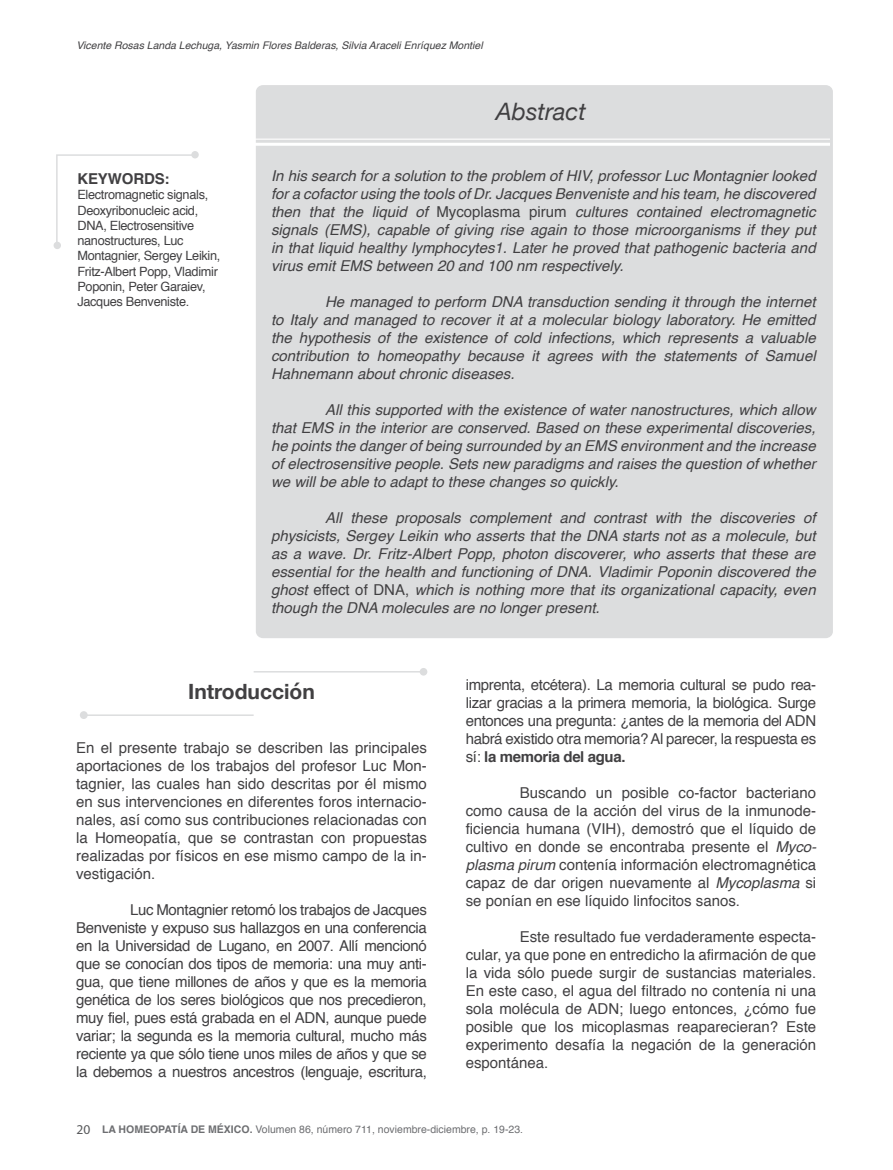
<style>
.page{position:relative;width:893px;height:1170px;background:#fff}
.page>*{position:absolute;margin:0;border:0;box-sizing:border-box;transform-origin:0 0}
.t1{font:italic 24px "Helvetica Neue";color:#414042}
.t2{font:700 21px "Helvetica Neue";color:#414042}
.t3{font:15px/18px "Helvetica";color:#414042;text-align:justify}
.t4{font:italic 15px/18px "Helvetica";color:#414042;text-align:justify}
.t5{font:700 15px "Helvetica";letter-spacing:-.01em;color:#414042}
.t6{font:12.75px/15.3px "Helvetica";letter-spacing:-.025em;color:#414042}
.t7{font:italic 10.5px "Helvetica";color:#414042}
.t8{font:10.5px "Helvetica";color:#6d6e71}
.s1{font-style:normal}
.s2{font-weight:700}
.s3{font-style:italic}
.s4{font-family:"Myriad Pro";font-size:13.5px;color:#58595b}
</style>
<div class="page">
<div style="left:256px;top:85px;width:577px;height:553px;background:#dcddde;border-radius:7px"></div>
<hr style="left:255px;top:143px;width:575px;height:3px;background:#fff">
<hr style="left:255px;top:139px;width:575px;height:1px;background:#fff">
<div style="left:191px;top:151px;width:8px;height:7px;background:#dcddde;border-radius:50%"></div>
<svg style="left:55px;top:153px;width:141px;height:95px"></svg>
<div style="left:54px;top:242px;width:7px;height:7px;background:#dcddde;border-radius:50%"></div>
<div style="left:80px;top:711px;width:8px;height:8px;background:#dcddde;border-radius:50%"></div>
<hr style="left:84px;top:714px;width:170px;height:2px;background:#dcddde">
<div style="left:420px;top:668px;width:7px;height:7px;background:#dcddde;border-radius:50%"></div>
<hr style="left:254px;top:671px;width:169px;height:1px;background:#dcddde">
<p class="t7" style="left:76px;top:37px;width:408px">Vicente Rosas Landa Lechuga, Yasmin Flores Balderas, Silvia Araceli Enríquez Montiel</p>
<h1 class="t1" style="left:496px;top:94px;width:92px">Abstract</h1>
<p class="t5" style="left:77px;top:166px;width:94px">KEYWORDS:</p>
<p class="t6" style="left:77px;top:187px;width:144px">Electromagnetic signals,<br>Deoxyribonucleic acid,<br>DNA, Electrosensitive nanostructures, Luc<br>Montagnier, Sergey Leikin,<br>Fritz-Albert Popp, Vladimir<br>Poponin, Peter Garaiev,<br>Jacques Benveniste.</p>
<p class="t4" style="left:271px;top:167px;width:546px">In his search for a solution to the problem of HIV, professor Luc Montagnier looked for a cofactor using the tools of Dr. Jacques Benveniste and his team, he discovered then that the liquid of <span class="s1">Mycoplasma pirum</span> cultures contained electromagnetic signals (EMS), capable of giving rise again to those microorganisms if they put in that liquid healthy lymphocytes1. Later he proved that pathogenic bacteria and virus emit EMS between 20 and 100 nm respectively.</p>
<p class="t4" style="left:271px;top:293px;width:546px;text-indent:54px">He managed to perform DNA transduction sending it through the internet to Italy and managed to recover it at a molecular biology laboratory. He emitted the hypothesis of the existence of cold infections, which represents a valuable contribution to homeopathy because it agrees with the statements of Samuel Hahnemann about chronic diseases.</p>
<p class="t4" style="left:271px;top:401px;width:546px;text-indent:54px">All this supported with the existence of water nanostructures, which allow that EMS in the interior are conserved. Based on these experimental discoveries, he points the danger of being surrounded by an EMS environment and the increase of electrosensitive people. Sets new paradigms and raises the question of whether we will be able to adapt to these changes so quickly.</p>
<p class="t4" style="left:271px;top:509px;width:546px;text-indent:54px">All these proposals complement and contrast with the discoveries of physicists, Sergey Leikin who asserts that the DNA starts not as a molecule, but as a wave. Dr. Fritz-Albert Popp, photon discoverer, who asserts that these are essential for the health and functioning of DNA. Vladimir Poponin discovered the ghost <span class="s1">effect of DNA,</span> which is nothing more that its organizational capacity, even though the DNA molecules are no longer present.</p>
<h2 class="t2" style="left:188px;top:675px;width:128px">Introducción</h2>
<p class="t3" style="left:76px;top:739px;width:352px">En el presente trabajo se describen las principales aportaciones de los trabajos del profesor Luc Mon&shy;tagnier, las cuales han sido descritas por él mismo en sus intervenciones en diferentes foros internacio&shy;nales, así como sus contribuciones relacionadas con la Homeopatía, que se contrastan con propuestas realizadas por físicos en ese mismo campo de la in&shy;vestigación.</p>
<p class="t3" style="left:76px;top:901px;width:352px;text-indent:54px">Luc Montagnier retomó los trabajos de Jacques Benveniste y expuso sus hallazgos en una conferencia en la Universidad de Lugano, en 2007. Allí mencionó que se conocían dos tipos de memoria: una muy anti&shy;gua, que tiene millones de años y que es la memoria genética de los seres biológicos que nos precedieron, muy fiel, pues está grabada en el ADN, aunque puede variar; la segunda es la memoria cultural, mucho más reciente ya que sólo tiene unos miles de años y que se la debemos a nuestros ancestros (lenguaje, escritura,</p>
<p class="t3" style="left:466px;top:676px;width:352px">imprenta, etcétera). La memoria cultural se pudo rea&shy;lizar gracias a la primera memoria, la biológica. Surge entonces una pregunta: ¿antes de la memoria del ADN habrá existido otra memoria? Al parecer, la respuesta es sí: <span class="s2">la memoria del agua.</span></p>
<p class="t3" style="left:466px;top:784px;width:352px;text-indent:54px">Buscando un posible co-factor bacteriano como causa de la acción del virus de la inmunode&shy;ficiencia humana (VIH), demostró que el líquido de cultivo en donde se encontraba presente el <span class="s3">Myco&shy;plasma pirum</span> contenía información electromagnética capaz de dar origen nuevamente al <span class="s3">Mycoplasma</span> si se ponían en ese líquido linfocitos sanos.</p>
<p class="t3" style="left:466px;top:928px;width:352px;text-indent:54px">Este resultado fue verdaderamente especta&shy;cular, ya que pone en entredicho la afirmación de que la vida sólo puede surgir de sustancias materiales.<br>En este caso, el agua del filtrado no contenía ni una sola molécula de ADN; luego entonces, ¿cómo fue posible que los micoplasmas reaparecieran? Este experimento desafía la negación de la generación espontánea.</p>
<p class="t8" style="left:76px;top:1120px;width:448px"><span class="s4">20</span> <span class="s2">LA HOMEOPATÍA DE MÉXICO.</span> Volumen 86, número 711, noviembre-diciembre, p. 19-23.</p>
</div>
